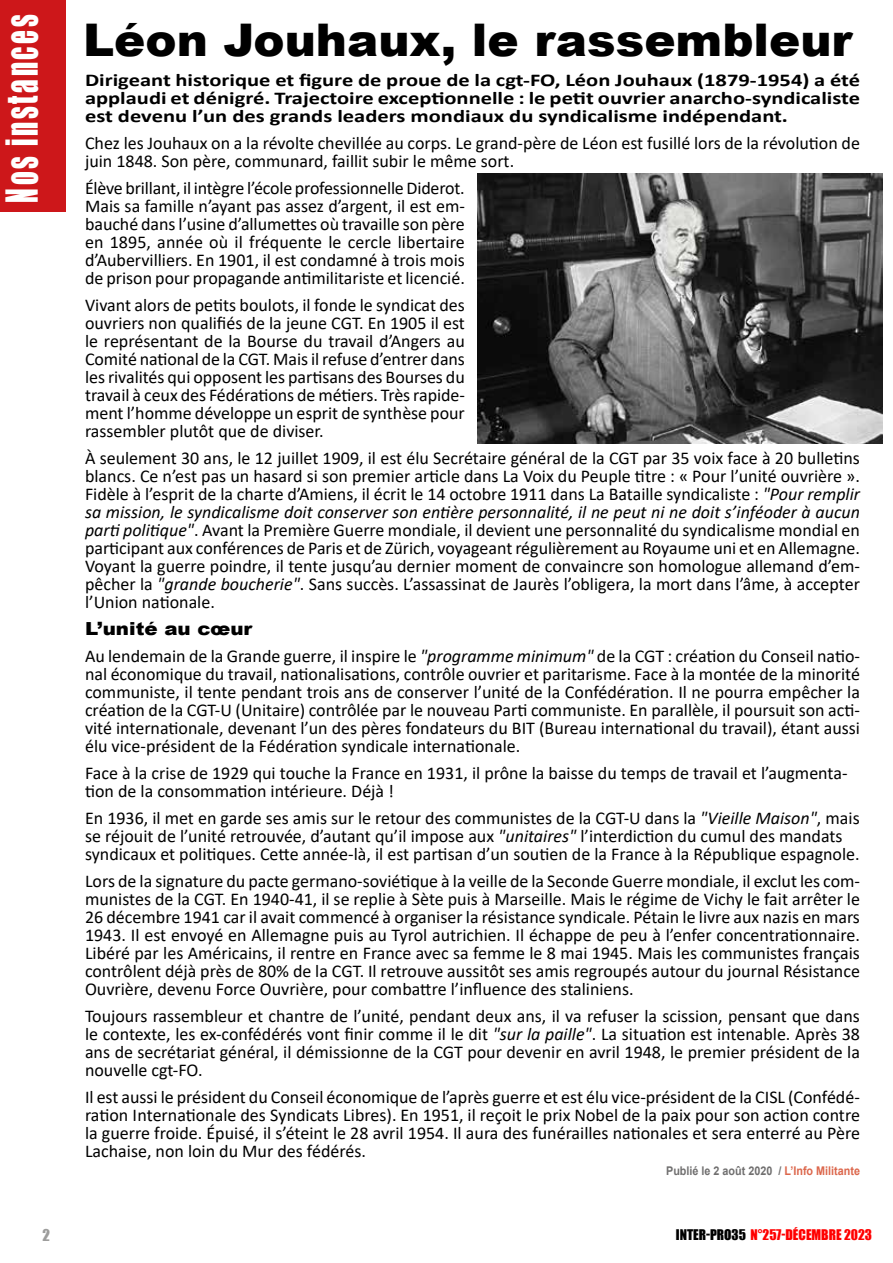
<style>
.page{position:relative;width:893px;height:1263px;background:#fff}
.page>*{position:absolute;margin:0;border:0;box-sizing:border-box;transform-origin:0 0}
.t1{font:900 45px "Arial";color:#000;scale:1.04 1}
.t2{font:40.5px "Impact";letter-spacing:.1em;color:#fff;scale:.67 1}
.t3{font:18px/18px "Calibri";color:#000;text-align:justify}
.t4{font:700 18px/18px "Calibri";color:#000;text-align:justify;scale:1.25 1}
.t5{font:900 18px "Arial";color:#000;scale:1.1 1}
.t6{font:15px "Impact";color:#9d9d9c}
.t7{font:13.5px "Impact";color:#f00}
.t8{font:700 12px "Arial";color:#706f6f;scale:.9 1}
.s1{font-style:italic}
.s2{color:#dc674c}
.s3{color:#000}
</style>
<div class="page">
<div style="left:0;top:0;width:65px;height:211px;background:#cd171a"></div>
<img style="left:478px;top:173px;width:405px;height:270px">
<h2 class="t2" style="left:-9px;top:203px;width:283px;rotate:-90deg">Nos instances</h2>
<h1 class="t1" style="left:83px;top:8px;width:741px">Léon Jouhaux, le rassembleur</h1>
<p class="t4" style="left:85px;top:71px;width:621px">Dirigeant historique et figure de proue de la cgt-FO, Léon Jouhaux (1879-1954) a été applaudi et dénigré. Trajectoire exceptionnelle : le petit ouvrier anarcho-syndicaliste est devenu l’un des grands leaders mondiaux du syndicalisme indépendant.</p>
<p class="t3" style="left:85px;top:133px;width:776px">Chez les Jouhaux on a la révolte chevillée au corps. Le grand-père de Léon est fusillé lors de la révolution de juin 1848. Son père, communard, faillit subir le même sort.</p>
<p class="t3" style="left:85px;top:178px;width:381px">Élève brillant, il intègre l’école professionnelle Diderot.<br>Mais sa famille n’ayant pas assez d’argent, il est em&shy;bauché dans l’usine d’allumettes où travaille son père en 1895, année où il fréquente le cercle libertaire d’Aubervilliers. En 1901, il est condamné à trois mois de prison pour propagande antimilitariste et licencié.</p>
<p class="t3" style="left:85px;top:295px;width:381px">Vivant alors de petits boulots, il fonde le syndicat des ouvriers non qualifiés de la jeune CGT. En 1905 il est le représentant de la Bourse du travail d’Angers au Comité national de la CGT. Mais il refuse d’entrer dans les rivalités qui opposent les partisans des Bourses du travail à ceux des Fédérations de métiers. Très rapide&shy;ment l’homme développe un esprit de synthèse pour rassembler plutôt que de diviser.</p>
<p class="t3" style="left:85px;top:448px;width:776px">À seulement 30 ans, le 12 juillet 1909, il est élu Secrétaire général de la CGT par 35 voix face à 20 bulletins blancs. Ce n’est pas un hasard si son premier article dans La Voix du Peuple titre : « Pour l’unité ouvrière ».<br>Fidèle à l’esprit de la charte d’Amiens, il écrit le 14 octobre 1911 dans La Bataille syndicaliste : <span class="s1">"Pour remplir sa mission, le syndicalisme doit conserver son entière personnalité, il ne peut ni ne doit s’inféoder à aucun parti politique"</span>. Avant la Première Guerre mondiale, il devient une personnalité du syndicalisme mondial en participant aux conférences de Paris et de Zürich, voyageant régulièrement au Royaume uni et en Allemagne.<br>Voyant la guerre poindre, il tente jusqu’au dernier moment de convaincre son homologue allemand d’em&shy;pêcher la <span class="s1">"grande boucherie"</span>. Sans succès. L’assassinat de Jaurès l’obligera, la mort dans l’âme, à accepter l’Union nationale.</p>
<p class="t5" style="left:85px;top:615px;width:154px">L’unité au cœur</p>
<p class="t3" style="left:85px;top:646px;width:776px">Au lendemain de la Grande guerre, il inspire le <span class="s1">"programme minimum"</span> de la CGT : création du Conseil natio&shy;nal économique du travail, nationalisations, contrôle ouvrier et paritarisme. Face à la montée de la minorité communiste, il tente pendant trois ans de conserver l’unité de la Confédération. Il ne pourra empêcher la création de la CGT-U (Unitaire) contrôlée par le nouveau Parti communiste. En parallèle, il poursuit son acti&shy;vité internationale, devenant l’un des pères fondateurs du BIT (Bureau international du travail), étant aussi élu vice-président de la Fédération syndicale internationale.</p>
<p class="t3" style="left:85px;top:763px;width:764px">Face à la crise de 1929 qui touche la France en 1931, il prône la baisse du temps de travail et l’augmenta&shy;tion de la consommation intérieure. Déjà !</p>
<p class="t3" style="left:85px;top:808px;width:776px;text-align:left">En 1936, il met en garde ses amis sur le retour des communistes de la CGT-U dans la <span class="s1">"Vieille Maison"</span>, mais se réjouit de l’unité retrouvée, d’autant qu’il impose aux <span class="s1">"unitaires"</span> l’interdiction du cumul des mandats syndicaux et politiques. Cette année-là, il est partisan d’un soutien de la France à la République espagnole.</p>
<p class="t3" style="left:85px;top:871px;width:776px">Lors de la signature du pacte germano-soviétique à la veille de la Seconde Guerre mondiale, il exclut les com&shy;munistes de la CGT. En 1940-41, il se replie à Sète puis à Marseille. Mais le régime de Vichy le fait arrêter le 26 décembre 1941 car il avait commencé à organiser la résistance syndicale. Pétain le livre aux nazis en mars 1943. Il est envoyé en Allemagne puis au Tyrol autrichien. Il échappe de peu à l’enfer concentrationnaire.<br>Libéré par les Américains, il rentre en France avec sa femme le 8 mai 1945. Mais les communistes français contrôlent déjà près de 80% de la CGT. Il retrouve aussitôt ses amis regroupés autour du journal Résistance Ouvrière, devenu Force Ouvrière, pour combattre l’influence des staliniens.</p>
<p class="t3" style="left:85px;top:1006px;width:776px">Toujours rassembleur et chantre de l’unité, pendant deux ans, il va refuser la scission, pensant que dans le contexte, les ex-confédérés vont finir comme il le dit <span class="s1">"sur la paille"</span>. La situation est intenable. Après 38 ans de secrétariat général, il démissionne de la CGT pour devenir en avril 1948, le premier président de la nouvelle cgt-FO.</p>
<p class="t3" style="left:85px;top:1087px;width:776px">Il est aussi le président du Conseil économique de l’après guerre et est élu vice-président de la CISL (Confédé&shy;ration Internationale des Syndicats Libres). En 1951, il reçoit le prix Nobel de la paix pour son action contre la guerre froide. Épuisé, il s’éteint le 28 avril 1954. Il aura des funérailles nationales et sera enterré au Père Lachaise, non loin du Mur des fédérés.</p>
<p class="t8" style="left:666px;top:1162px;width:217px">Publié le 2 août 2020 / <span class="s2">L’Info Militante</span></p>
<p class="t6" style="left:43px;top:1224px;width:9px">2</p>
<p class="t7" style="left:676px;top:1224px;width:198px"><span class="s3">INTER-PRO35</span> N°257-DÉCEMBRE 2023</p>
</div>
